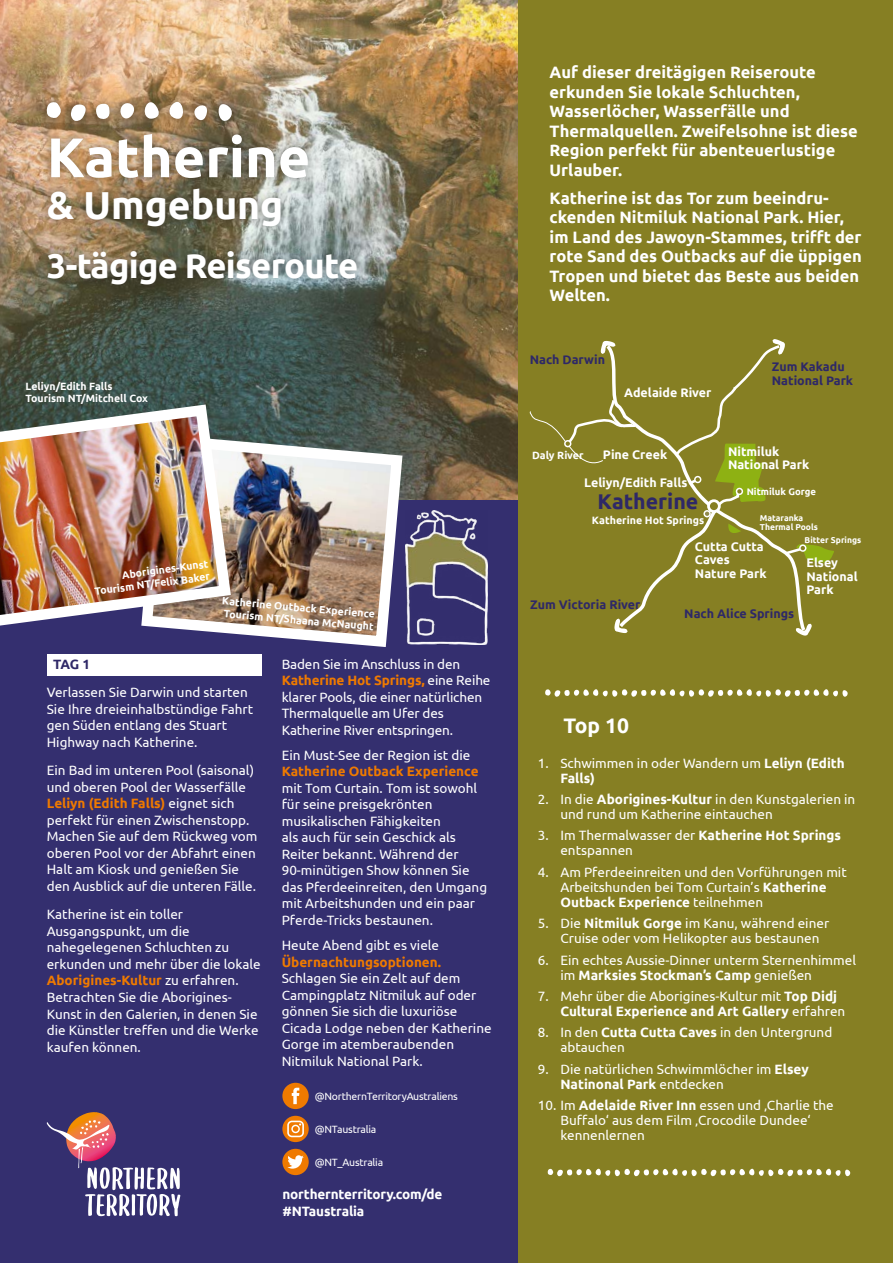
<style>
.page{position:relative;width:893px;height:1263px;background:#fff}
.page>*{position:absolute;margin:0;border:0;box-sizing:border-box;transform-origin:0 0}
.t1{font:700 55.8px "Ubuntu";color:#fff}
.t2{font:700 39px "Ubuntu";color:#fff}
.Heading{font:700 34.5px "Ubuntu";letter-spacing:-.02em;color:#fff}
.t3{font:700 21.3px "Ubuntu";color:#2e2867}
.t4{font:700 21px "Ubuntu";color:#fff}
.t5{font:700 16.5px/19.5px "Ubuntu";color:#fff}
.t6{font:13.5px/16.5px "Ubuntu";color:#fff}
.T-NT_Body_Copy{font:700 13.5px "Ubuntu";letter-spacing:-.01em;color:#fff}
.t7{font:700 13.5px "Ubuntu";color:#2e2867}
.t8{font:700 12.45px "Ubuntu";color:#fff}
.t9{font:700 12.45px "Ubuntu";color:#2e2867}
.t10{font:700 10.65px "Ubuntu";color:#fff}
.t11{font:700 10.5px "Ubuntu";color:#fff}
.Body_copy{font:10.5px "Ubuntu";letter-spacing:-.02em;color:#fff}
.t12{font:700 9.6px "Ubuntu";color:#fff}
.t13{font:700 8.55px/9.3px "Ubuntu";color:#fff}
.s1{font-weight:700;color:#ef7a00}
.s2{font-weight:700}
</style>
<div class="page">
<div style="left:0;top:496px;width:519px;height:767px;background:#342f6f"></div>
<div style="left:47px;top:654px;width:214px;height:21px;background:#fff"></div>
<img style="left:0;top:0;width:519px;height:500px">
<div style="left:519px;top:0;width:374px;height:1263px;background:#867f23"></div>
<svg style="left:547px;top:1168px;width:304px;height:9px"></svg>
<div style="left:40px;top:126px;width:276px;height:109px;background:#181716;opacity:.48"></div>
<div style="left:40px;top:243px;width:325px;height:50px;background:#181716;opacity:.48"></div>
<div style="left:39px;top:94px;width:201px;height:35px;background:#181716;opacity:.48"></div>
<svg style="left:46px;top:94px;width:191px;height:31px"></svg>
<img style="left:226px;top:428px;width:182px;height:219px">
<img style="left:0;top:399px;width:237px;height:234px">
<svg style="left:545px;top:689px;width:303px;height:8px"></svg>
<img style="left:406px;top:510px;width:81px;height:134px">
<svg style="left:530px;top:339px;width:304px;height:297px"></svg>
<div style="left:708px;top:501px;width:11px;height:10px;background:#867f23;border-radius:50%"></div>
<div style="left:707px;top:499px;width:14px;height:14px;border:3px solid #fff;border-radius:50%"></div>
<svg style="left:47px;top:1112px;width:133px;height:104px"></svg>
<div style="left:282px;top:1083px;width:27px;height:26px;background:#ef7a00;border-radius:50%"></div>
<svg style="left:292px;top:1088px;width:7px;height:16px"></svg>
<svg style="left:282px;top:1116px;width:27px;height:26px"></svg>
<svg style="left:287px;top:1120px;width:17px;height:17px"></svg>
<div style="left:282px;top:1149px;width:27px;height:26px;background:#ef7a00;border-radius:50%"></div>
<svg style="left:287px;top:1155px;width:17px;height:13px"></svg>
<p class="t1" style="left:47px;top:124px;width:265px">Katherine</p>
<p class="t2" style="left:47px;top:182px;width:238px">&amp; Umgebung</p>
<p class="Heading" style="left:47px;top:245px;width:313px">3-tägige Reiseroute</p>
<p class="t11" style="left:26px;top:380px;width:89px">Leliyn/Edith Falls</p>
<p class="t11" style="left:26px;top:392px;width:124px">Tourism NT/Mitchell Cox</p>
<p class="t11" style="left:121px;top:569px;width:88px;rotate:-8deg">Aborigines-Kunst</p>
<p class="t11" style="left:94px;top:585px;width:118px;rotate:-8deg">Tourism NT/Felix Baker</p>
<p class="t11" style="left:223px;top:594px;width:155px;rotate:5deg">Katherine Outback Experience</p>
<p class="t11" style="left:224px;top:607px;width:152px;rotate:5deg">Tourism NT/Shaana McNaught</p>
<p class="t7" style="left:53px;top:656px;width:38px">TAG 1</p>
<p class="t6" style="left:47px;top:684px;width:208px">Verlassen Sie Darwin und starten<br>Sie Ihre dreieinhalbstündige Fahrt gen Süden entlang des Stuart<br>Highway nach Katherine.</p>
<p class="t6" style="left:47px;top:762px;width:212px">Ein Bad im unteren Pool (saisonal) und oberen Pool der Wasserfälle<br><span class="s1">Leliyn (Edith Falls)</span> eignet sich perfekt für einen Zwischenstopp.<br>Machen Sie auf dem Rückweg vom oberen Pool vor der Abfahrt einen<br>Halt am Kiosk und genießen Sie den Ausblick auf die unteren Fälle.</p>
<p class="t6" style="left:47px;top:906px;width:216px">Katherine ist ein toller<br>Ausgangspunkt, um die nahegelegenen Schluchten zu erkunden und mehr über die lokale<br><span class="s1">Aborigines-Kultur</span> zu erfahren.<br>Betrachten Sie die Aborigines-<br>Kunst in den Galerien, in denen Sie die Künstler treffen und die Werke kaufen können.</p>
<p class="t6" style="left:282px;top:655px;width:210px">Baden Sie im Anschluss in den<br><span class="s1">Katherine Hot Springs,</span> eine Reihe klarer Pools, die einer natürlichen<br>Thermalquelle am Ufer des<br>Katherine River entspringen.</p>
<p class="t6" style="left:282px;top:746px;width:207px">Ein Must-See der Region ist die<br><span class="s1">Katherine Outback Experience </span>mit Tom Curtain. Tom ist sowohl für seine preisgekrönten musikalischen Fähigkeiten<br>als auch für sein Geschick als<br>Reiter bekannt. Während der<br>90-minütigen Show können Sie das Pferdeeinreiten, den Umgang mit Arbeitshunden und ein paar<br>Pferde-Tricks bestaunen.</p>
<p class="t6" style="left:282px;top:936px;width:211px">Heute Abend gibt es viele<br><span class="s1">Übernachtungsoptionen.<br></span>Schlagen Sie ein Zelt auf dem<br>Campingplatz Nitmiluk auf oder gönnen Sie sich die luxuriöse<br>Cicada Lodge neben der Katherine<br>Gorge im atemberaubenden<br>Nitmiluk National Park.</p>
<p class="Body_copy" style="left:315px;top:1090px;width:145px">@NorthernTerritoryAustraliens</p>
<p class="Body_copy" style="left:315px;top:1123px;width:63px">@NTaustralia</p>
<p class="Body_copy" style="left:315px;top:1156px;width:70px">@NT_Australia</p>
<p class="T-NT_Body_Copy" style="left:282px;top:1186px;width:162px">northernterritory.com/de</p>
<p class="T-NT_Body_Copy" style="left:282px;top:1203px;width:84px">#NTaustralia</p>
<p class="t5" style="left:550px;top:63px;width:310px">Auf dieser dreitägigen Reiseroute erkunden Sie lokale Schluchten,<br>Wasserlöcher, Wasserfälle und<br>Thermalquellen. Zweifelsohne ist diese<br>Region perfekt für abenteuerlustige<br>Urlauber.</p>
<p class="t5" style="left:550px;top:188px;width:314px">Katherine ist das Tor zum beeindru&shy;ckenden Nitmiluk National Park. Hier, im Land des Jawoyn-Stammes, trifft der rote Sand des Outbacks auf die üppigen<br>Tropen und bietet das Beste aus beiden<br>Welten.</p>
<p class="t9" style="left:530px;top:352px;width:77px">Nach Darwin</p>
<p class="t8" style="left:624px;top:385px;width:89px">Adelaide River</p>
<p class="t9" style="left:772px;top:359px;width:74px">Zum Kakadu</p>
<p class="t9" style="left:772px;top:373px;width:83px">National Park</p>
<p class="t10" style="left:532px;top:449px;width:53px">Daly River</p>
<p class="t8" style="left:603px;top:447px;width:66px">Pine Creek</p>
<p class="t8" style="left:584px;top:475px;width:105px">Leliyn/Edith Falls</p>
<p class="t3" style="left:598px;top:489px;width:102px">Katherine</p>
<p class="t8" style="left:728px;top:443px;width:53px">Nitmiluk</p>
<p class="t8" style="left:728px;top:457px;width:83px">National Park</p>
<p class="t12" style="left:747px;top:486px;width:71px">Nitmiluk Gorge</p>
<p class="t13" style="left:760px;top:513px;width:60px">Mataranka<br>Thermal Pools</p>
<p class="t13" style="left:805px;top:535px;width:58px">Bitter Springs</p>
<p class="t10" style="left:592px;top:513px;width:114px">Katherine Hot Springs</p>
<p class="t8" style="left:695px;top:538px;width:70px">Cutta Cutta</p>
<p class="t8" style="left:695px;top:552px;width:36px">Caves</p>
<p class="t8" style="left:695px;top:566px;width:73px">Nature Park</p>
<p class="t8" style="left:806px;top:555px;width:33px">Elsey</p>
<p class="t8" style="left:806px;top:569px;width:53px">National</p>
<p class="t8" style="left:806px;top:582px;width:29px">Park</p>
<p class="t9" style="left:530px;top:597px;width:112px">Zum Victoria River</p>
<p class="t9" style="left:684px;top:606px;width:112px">Nach Alice Springs</p>
<p class="t4" style="left:563px;top:713px;width:67px">Top 10</p>
<p class="t6" style="left:560px;top:755px;width:286px;line-height:15px;text-indent:-22px">1. Schwimmen in oder Wandern um <span class="s2">Leliyn (Edith<br>Falls)</span></p>
<p class="t6" style="left:560px;top:791px;width:296px;line-height:15px;text-indent:-22px">2. In die <span class="s2">Aborigines-Kultur</span> in den Kunstgalerien in und rund um Katherine eintauchen</p>
<p class="t6" style="left:560px;top:828px;width:282px;line-height:15px;text-indent:-22px">3. Im Thermalwasser der <span class="s2">Katherine Hot Springs </span>entspannen</p>
<p class="t6" style="left:560px;top:864px;width:288px;line-height:15px;text-indent:-22px">4. Am Pferdeeinreiten und den Vorführungen mit<br>Arbeitshunden bei Tom Curtain’s <span class="s2">Katherine<br>Outback Experience</span> teilnehmen</p>
<p class="t6" style="left:560px;top:915px;width:270px;line-height:15px;text-indent:-22px">5. Die <span class="s2">Nitmiluk Gorge</span> im Kanu, während einer<br>Cruise oder vom Helikopter aus bestaunen</p>
<p class="t6" style="left:560px;top:952px;width:297px;line-height:15px;text-indent:-22px">6. Ein echtes Aussie-Dinner unterm Sternenhimmel im <span class="s2">Marksies Stockman’s Camp</span> genießen</p>
<p class="t6" style="left:560px;top:988px;width:286px;line-height:15px;text-indent:-22px">7. Mehr über die Aborigines-Kultur mit <span class="s2">Top Didj<br>Cultural Experience and Art Gallery</span> erfahren</p>
<p class="t6" style="left:560px;top:1025px;width:273px;line-height:15px;text-indent:-22px">8. In den <span class="s2">Cutta Cutta Caves</span> in den Untergrund abtauchen</p>
<p class="t6" style="left:560px;top:1061px;width:250px;line-height:15px;text-indent:-22px">9. Die natürlichen Schwimmlöcher im <span class="s2">Elsey<br>Natinonal Park</span> entdecken</p>
<p class="t6" style="left:560px;top:1097px;width:275px;line-height:15px;text-indent:-22px">10. Im <span class="s2">Adelaide River Inn</span> essen und ‚Charlie the<br>Buffalo‘ aus dem Film ‚Crocodile Dundee‘ kennenlernen</p>
</div>
